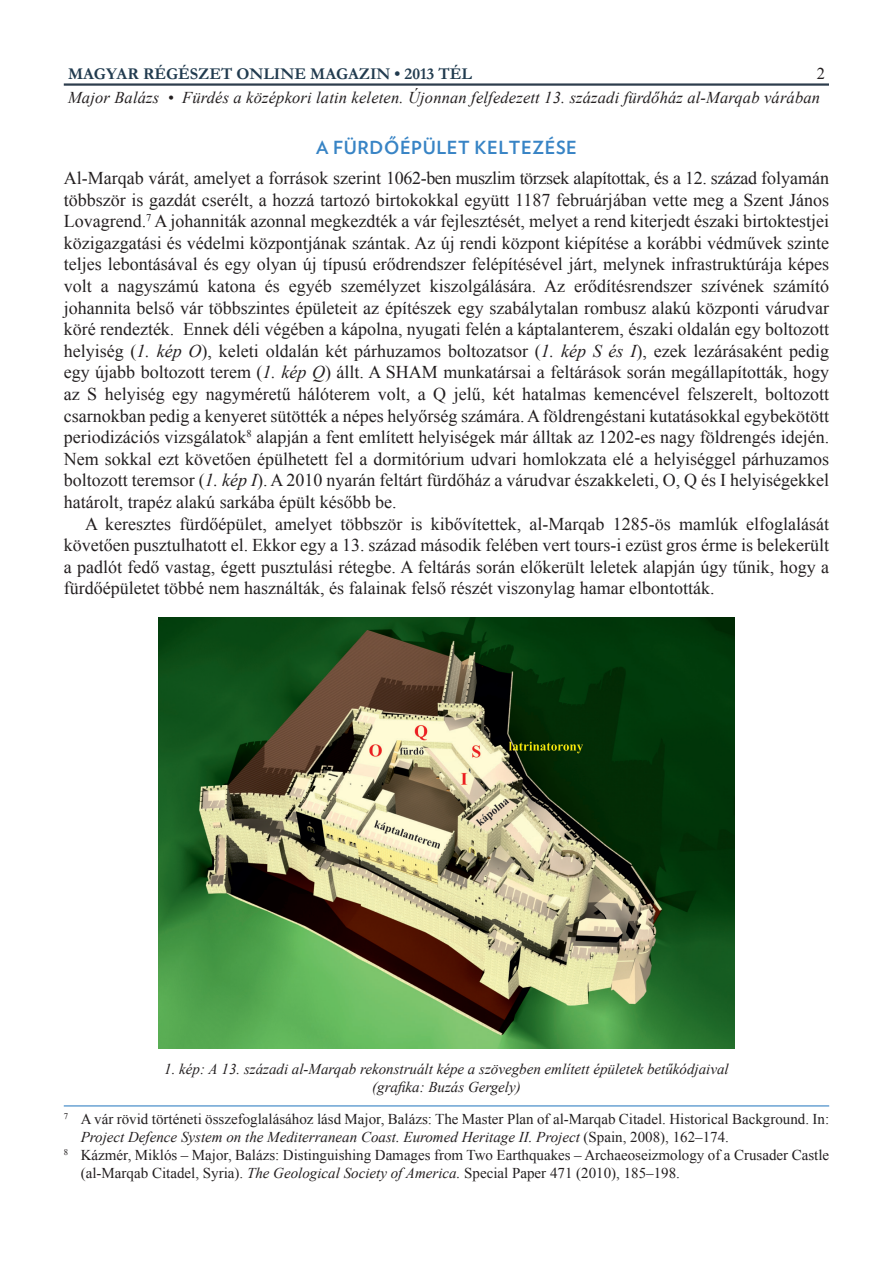
<style>
.page{position:relative;width:893px;height:1263px;background:#fff}
.page>*{position:absolute;margin:0;border:0;box-sizing:border-box;transform-origin:0 0}
.cikk_szoveg_print{font:18px/21.6px "Times New Roman";color:#231f20;text-align:justify}
.alcim{font:700 18px "Verlag";letter-spacing:.035em;color:#3884c5}
.fejlec{font:italic 16.5px "Times New Roman";letter-spacing:.01em;color:#231f20}
.cikk_szoveg{font:700 16.5px "Garamond";color:#213b4f}
.t1{font:16.5px "Times New Roman";color:#231f20}
.labjegyzet{font:15px/18px "Times New Roman";color:#231f20}
.kepala{font:italic 15px/18px "Times New Roman";color:#231f20;text-align:center}
.s1{font-style:italic}
</style>
<div class="page">
<hr style="left:64px;top:83px;width:765px;height:3px;background:#2d3d4d">
<hr style="left:64px;top:1105px;width:765px;height:1px;background:#3884c5">
<img style="left:159px;top:617px;width:575px;height:432px">
<p class="cikk_szoveg" style="left:68px;top:62px;width:405px">MAGYAR RÉGÉSZET ONLINE MAGAZIN • 2013 TÉL</p>
<p class="fejlec" style="left:68px;top:87px;width:753px">Major Balázs • Fürdés a középkori latin keleten. Újonnan felfedezett 13. századi fürdőház al-Marqab várában</p>
<p class="t1" style="left:817px;top:62px;width:10px">2</p>
<p class="alcim" style="left:316px;top:133px;width:262px">A FÜRDŐÉPÜLET KELTEZÉSE</p>
<p class="cikk_szoveg_print" style="left:64px;top:167px;width:767px">Al-Marqab várát, amelyet a források szerint 1062‑ben muszlim törzsek alapítottak, és a 12. század folyamán többször is gazdát cserélt, a hozzá tartozó birtokokkal együtt 1187 februárjában vette meg a Szent János Lovagrend.<sup>7</sup> A johanniták azonnal megkezdték a vár fejlesztését, melyet a rend kiterjedt északi birtoktestjei közigazgatási és védelmi központjának szántak. Az új rendi központ kiépítése a korábbi védművek szinte teljes lebontásával és egy olyan új típusú erődrendszer felépítésével járt, melynek infrastruktúrája képes volt a nagyszámú katona és egyéb személyzet kiszolgálására. Az erődítésrendszer szívének számító johannita belső vár többszintes épületeit az építészek egy szabálytalan rombusz alakú központi várudvar köré rendezték. Ennek déli végében a kápolna, nyugati felén a káptalanterem, északi oldalán egy boltozott helyiség (<span class="s1">1. kép O</span>), keleti oldalán két párhuzamos boltozatsor (<span class="s1">1. kép S és I</span>), ezek lezárásaként pedig egy újabb boltozott terem (<span class="s1">1. kép Q</span>) állt. A SHAM munkatársai a feltárások során megállapították, hogy az S helyiség egy nagyméretű hálóterem volt, a Q jelű, két hatalmas kemencével felszerelt, boltozott csarnokban pedig a kenyeret sütötték a népes helyőrség számára. A földrengéstani kutatásokkal egybekötött periodizációs vizsgálatok<sup>8</sup> alapján a fent említett helyiségek már álltak az 1202-es nagy földrengés idején.<br>Nem sokkal ezt követően épülhetett fel a dormitórium udvari homlokzata elé a helyiséggel párhuzamos boltozott teremsor (<span class="s1">1. kép I</span>). A 2010 nyarán feltárt fürdőház a várudvar északkeleti, O, Q és I helyiségekkel határolt, trapéz alakú sarkába épült később be.</p>
<p class="cikk_szoveg_print" style="left:64px;top:512px;width:767px;text-indent:21px">A keresztes fürdőépület, amelyet többször is kibővítettek, al-Marqab 1285-ös mamlúk elfoglalását követően pusztulhatott el. Ekkor egy a 13. század második felében vert tours-i ezüst gros érme is belekerült a padlót fedő vastag, égett pusztulási rétegbe. A feltárás során előkerült leletek alapján úgy tűnik, hogy a fürdőépületet többé nem használták, és falainak felső részét viszonylag hamar elbontották.</p>
<p class="kepala" style="left:164px;top:1059px;width:566px">1. kép: A 13. századi al-Marqab rekonstruált képe a szövegben említett épületek betűkódjaival (grafika: Buzás Gergely)</p>
<p class="labjegyzet" style="left:81px;top:1110px;width:750px;text-indent:-17px"><sup>7</sup> A vár rövid történeti összefoglalásához lásd Major, Balázs: The Master Plan of al-Marqab Citadel. Historical Background. In:<br><span class="s1">Project Defence System on the Mediterranean Coast. Euromed Heritage II. Project</span> (Spain, 2008), 162–174.</p>
<p class="labjegyzet" style="left:81px;top:1146px;width:750px;text-indent:-17px"><sup>8</sup> Kázmér, Miklós – Major, Balázs: Distinguishing Damages from Two Earthquakes – Archaeoseizmology of a Crusader Castle (al-Marqab Citadel, Syria). <span class="s1">The Geological Society of America.</span> Special Paper 471 (2010), 185–198.</p>
</div>
